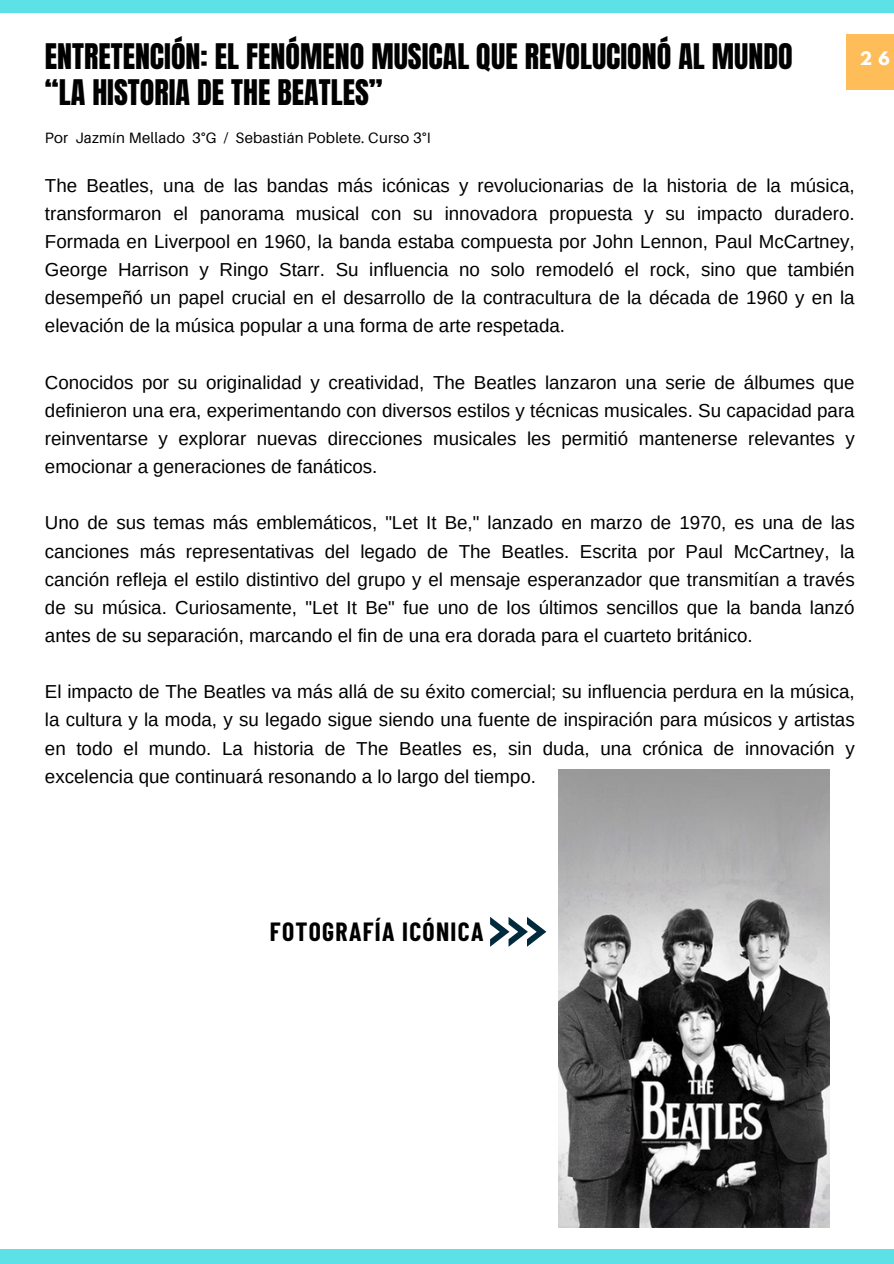
<style>
.page{position:relative;width:894px;height:1264px;background:#fff}
.page>*{position:absolute;margin:0;border:0;box-sizing:border-box;transform-origin:0 0}
.t1{font:30px "Anton";color:#000}
.t2{font:700 25.65px "Barlow Condensed";letter-spacing:.05em;color:#000}
.t3{font:18.75px/28.2px "Arimo";color:#000;text-align:justify}
.t4{font:700 16.5px "League Spartan";color:#fff}
.t5{font:15px "Aileron";letter-spacing:.015em;color:#000}
</style>
<div class="page">
<div style="left:0;top:0;width:893px;height:12px;background:#5ce1e6"></div>
<div style="left:0;top:1249px;width:893px;height:14px;background:#5ce1e6"></div>
<div style="left:846px;top:34px;width:47px;height:55px;background:#ffbd59"></div>
<svg style="left:490px;top:917px;width:56px;height:29px"></svg>
<img style="left:558px;top:769px;width:271px;height:458px">
<p class="t1" style="left:45px;top:34px;width:749px">ENTRETENCIÓN: EL FENÓMENO MUSICAL QUE REVOLUCIONÓ AL MUNDO</p>
<h1 class="t4" style="left:859px;top:51px;width:32px">2 6</h1>
<p class="t1" style="left:45px;top:70px;width:339px">“LA HISTORIA DE THE BEATLES”</p>
<h3 class="t5" style="left:45px;top:128px;width:387px">Por Jazmín Mellado 3°G / Sebastián Poblete. Curso 3°I</h3>
<h3 class="t3" style="left:45px;top:171px;width:811px">The Beatles, una de las bandas más icónicas y revolucionarias de la historia de la música, transformaron el panorama musical con su innovadora propuesta y su impacto duradero.<br>Formada en Liverpool en 1960, la banda estaba compuesta por John Lennon, Paul McCartney, George Harrison y Ringo Starr. Su influencia no solo remodeló el rock, sino que también desempeñó un papel crucial en el desarrollo de la contracultura de la década de 1960 y en la elevación de la música popular a una forma de arte respetada.</h3>
<h3 class="t3" style="left:45px;top:368px;width:811px">Conocidos por su originalidad y creatividad, The Beatles lanzaron una serie de álbumes que definieron una era, experimentando con diversos estilos y técnicas musicales. Su capacidad para reinventarse y explorar nuevas direcciones musicales les permitió mantenerse relevantes y emocionar a generaciones de fanáticos.</h3>
<h3 class="t3" style="left:45px;top:509px;width:811px">Uno de sus temas más emblemáticos, "Let It Be," lanzado en marzo de 1970, es una de las canciones más representativas del legado de The Beatles. Escrita por Paul McCartney, la canción refleja el estilo distintivo del grupo y el mensaje esperanzador que transmitían a través de su música. Curiosamente, "Let It Be" fue uno de los últimos sencillos que la banda lanzó antes de su separación, marcando el fin de una era dorada para el cuarteto británico.</h3>
<p class="t3" style="left:45px;top:677px;width:811px">El impacto de The Beatles va más allá de su éxito comercial; su influencia perdura en la música, la cultura y la moda, y su legado sigue siendo una fuente de inspiración para músicos y artistas en todo el mundo. La historia de The Beatles es, sin duda, una crónica de innovación y excelencia que continuará resonando a lo largo del tiempo.</p>
<h2 class="t2" style="left:270px;top:915px;width:215px">FOTOGRAFÍA ICÓNICA</h2>
</div>
